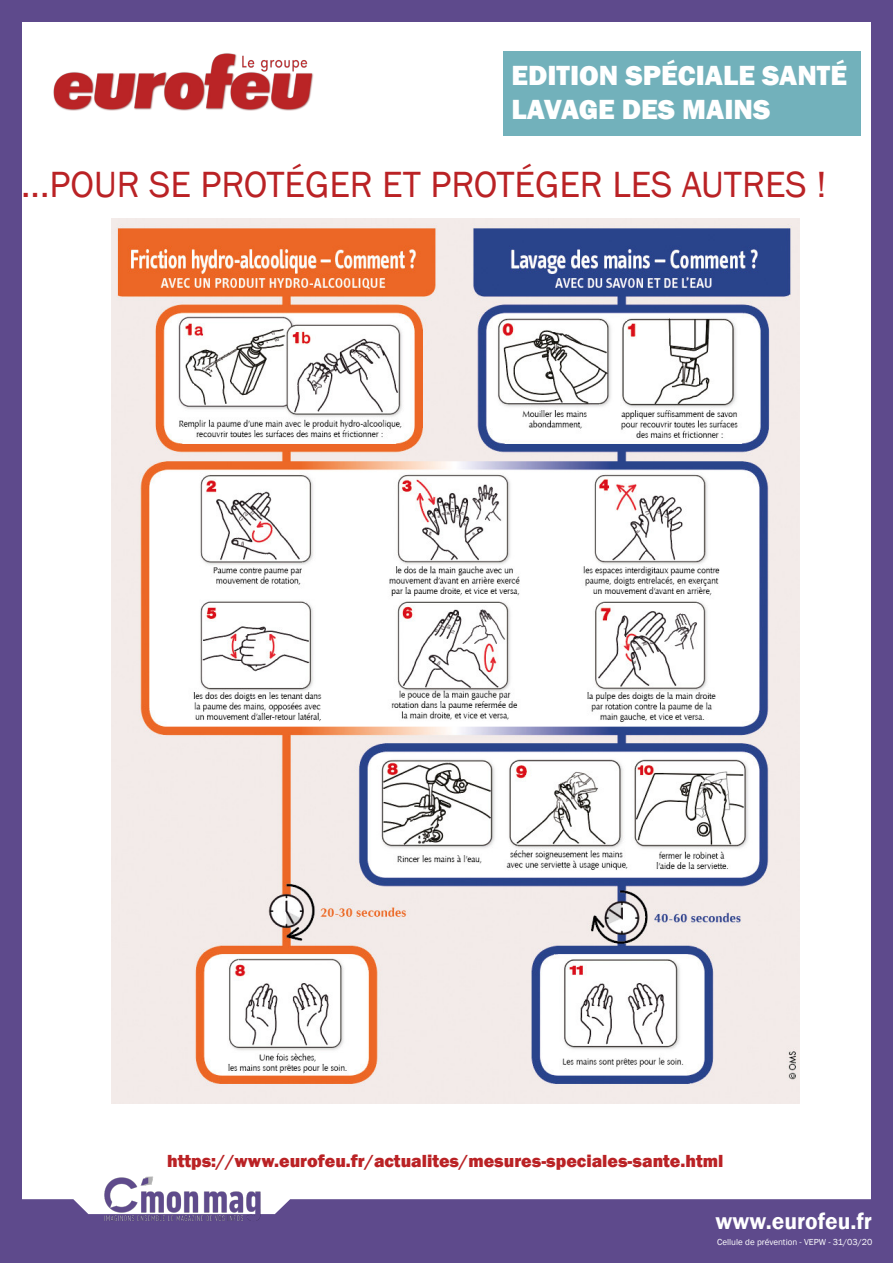
<style>
.page{position:relative;width:893px;height:1263px;background:#fff}
.page>*{position:absolute;margin:0;border:0;box-sizing:border-box;transform-origin:0 0}
.t1{font:37.5px "Franklin Gothic";color:#ba2225}
.t2{font:800 28.5px "Franklin Gothic";color:#fff}
.t3{font:600 23.55px "Franklin Gothic";color:#fff}
.t4{font:800 18px "Franklin Gothic";color:#ba2225}
.t5{font:9px "Franklin Gothic";color:#fff}
</style>
<div class="page">
<div style="left:1px;top:0;width:892px;height:21px;background:#5e4a8c"></div>
<div style="left:0;top:0;width:21px;height:1263px;background:#5e4a8c"></div>
<div style="left:872px;top:0;width:21px;height:1263px;background:#5e4a8c"></div>
<div style="left:21px;top:1199px;width:851px;height:64px;background:#5e4a8c"></div>
<img style="left:100px;top:1176px;width:167px;height:52px">
<div style="left:503px;top:51px;width:358px;height:84px;background:#72b1bb"></div>
<img style="left:53px;top:53px;width:261px;height:58px">
<img style="left:112px;top:219px;width:687px;height:884px">
<p class="t2" style="left:511px;top:56px;width:337px">EDITION SPÉCIALE SANTÉ</p>
<p class="t2" style="left:511px;top:91px;width:260px">LAVAGE DES MAINS</p>
<p class="t1" style="left:21px;top:161px;width:807px">...POUR SE PROTÉGER ET PROTÉGER LES AUTRES !</p>
<p class="t4" style="left:167px;top:1149px;width:558px">https://www.eurofeu.fr/actualites/mesures-speciales-sante.html</p>
<p class="t3" style="left:715px;top:1206px;width:158px">www.eurofeu.fr</p>
<p class="t5" style="left:717px;top:1236px;width:157px">Cellule de prévention - VEPW - 31/03/20</p>
</div>
